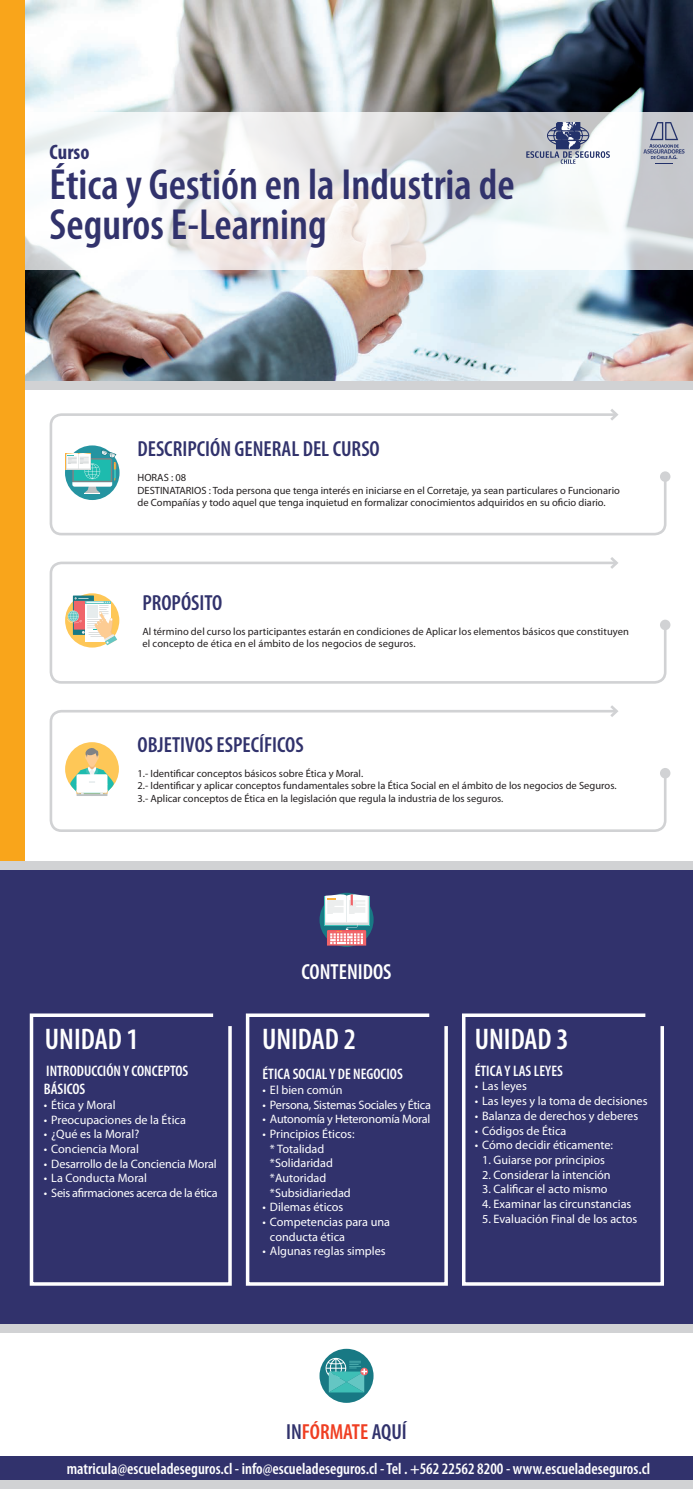
<style>
.page{position:relative;width:693px;height:1489px;background:#fff}
.page>*{position:absolute;margin:0;border:0;box-sizing:border-box;transform-origin:0 0}
.t1{font:600 condensed 43.75px/40.2px "Myriad Pro";color:#31326c}
.t2{font:600 condensed 29.93px "Myriad Pro";color:#fff}
.t3{font:600 condensed 21.88px "Myriad Pro";color:#31326c}
.t4{font:600 condensed 21.88px "Myriad Pro";color:#ef3e22}
.t5{font:600 condensed 21.88px "Myriad Pro";color:#fff}
.t6{font:700 condensed 21px "Myriad Pro";color:#31326c}
.t7{font:600 condensed 16.1px "Myriad Pro";color:#fff}
.t8{font:600 condensed 15.31px/18.3px "Myriad Pro";color:#fff}
.t9{font:12.25px/14.7px "Myriad Pro";color:#fff}
.t10{font:12.25px "Myriad Pro";letter-spacing:-.02em;color:#fff}
.t11{font:12.25px "Myriad Pro";letter-spacing:-.025em;color:#fff}
.t12{font:10.5px/12.6px "Myriad Pro";color:#231f20}
.s1{color:#31326c}
</style>
<div class="page">
<div style="left:320px;top:1348px;width:54px;height:54px;background:#187984;border-radius:50%"></div>
<svg style="left:326px;top:1357px;width:41px;height:35px"></svg>
<div style="left:0;top:869px;width:693px;height:454px;background:#31326c"></div>
<svg style="left:320px;top:892px;width:54px;height:54px"></svg>
<svg style="left:324px;top:896px;width:45px;height:29px"></svg>
<svg style="left:325px;top:892px;width:43px;height:53px;background:#d0c3c7"></svg>
<img style="left:25px;top:0;width:668px;height:381px">
<div style="left:25px;top:381px;width:668px;height:8px;background:#d1d2d4"></div>
<div style="left:0;top:1455px;width:693px;height:25px;background:#31326c"></div>
<svg style="left:25px;top:112px;width:668px;height:158px"></svg>
<div style="left:0;top:0;width:25px;height:861px;background:#f9a51b"></div>
<svg style="left:643px;top:122px;width:42px;height:42px;background:#a7abb9"></svg>
<svg style="left:526px;top:122px;width:84px;height:42px"></svg>
<svg style="left:49px;top:413px;width:619px;height:123px"></svg>
<svg style="left:607px;top:409px;width:13px;height:14px"></svg>
<div style="left:660px;top:471px;width:10px;height:11px;background:#d1d2d4;border-radius:50%"></div>
<svg style="left:49px;top:561px;width:619px;height:123px"></svg>
<svg style="left:607px;top:557px;width:13px;height:14px"></svg>
<div style="left:660px;top:619px;width:10px;height:11px;background:#d1d2d4;border-radius:50%"></div>
<svg style="left:49px;top:710px;width:619px;height:122px"></svg>
<svg style="left:607px;top:705px;width:13px;height:15px"></svg>
<div style="left:660px;top:768px;width:10px;height:10px;background:#d1d2d4;border-radius:50%"></div>
<svg style="left:245px;top:1013px;width:203px;height:273px"></svg>
<svg style="left:462px;top:1013px;width:202px;height:273px"></svg>
<svg style="left:29px;top:1013px;width:203px;height:273px"></svg>
<div style="left:0;top:861px;width:693px;height:8px;background:#d1d2d4"></div>
<div style="left:0;top:1323px;width:693px;height:9px;background:#d1d2d4"></div>
<div style="left:0;top:1480px;width:693px;height:8px;background:#d1d2d4"></div>
<h3 class="t6" style="left:50px;top:138px;width:41px">Curso</h3>
<h1 class="t1" style="left:50px;top:165px;width:467px">Ética y Gestión en la Industria de<br>Seguros E-Learning</h1>
<h3 class="t3" style="left:138px;top:436px;width:244px">DESCRIPCIÓN GENERAL DEL CURSO</h3>
<p class="t12" style="left:138px;top:471px;width:484px">HORAS : 08<br>DESTINATARIOS : Toda persona que tenga interés en iniciarse en el Corretaje, ya sean particulares o Funcionario de Compañías y todo aquel que tenga inquietud en formalizar conocimientos adquiridos en su oficio diario.</p>
<h3 class="t3" style="left:142px;top:590px;width:82px">PROPÓSITO</h3>
<p class="t12" style="left:142px;top:625px;width:488px">Al término del curso los participantes estarán en condiciones de Aplicar los elementos básicos que constituyen el concepto de ética en el ámbito de los negocios de seguros.</p>
<h3 class="t3" style="left:138px;top:732px;width:168px">OBJETIVOS ESPECÍFICOS</h3>
<p class="t12" style="left:138px;top:766px;width:481px">1.- Identificar conceptos básicos sobre Ética y Moral.<br>2.- Identificar y aplicar conceptos fundamentales sobre la Ética Social en el ámbito de los negocios de Seguros.<br>3.- Aplicar conceptos de Ética en la legislación que regula la industria de los seguros.</p>
<h3 class="t5" style="left:302px;top:959px;width:91px">CONTENIDOS</h3>
<h2 class="t2" style="left:45px;top:1022px;width:95px">UNIDAD 1</h2>
<h2 class="t2" style="left:262px;top:1022px;width:95px">UNIDAD 2</h2>
<h2 class="t2" style="left:475px;top:1022px;width:95px">UNIDAD 3</h2>
<h3 class="t8" style="left:44px;top:1061px;width:146px">INTRODUCCIÓN Y CONCEPTOS<br>BÁSICOS</h3>
<p class="t9" style="left:44px;top:1097px;width:73px">• Ética y Moral</p>
<p class="t9" style="left:44px;top:1111px;width:144px">• Preocupaciones de la Ética</p>
<p class="t9" style="left:44px;top:1126px;width:97px">• ¿Qué es la Moral?</p>
<p class="t9" style="left:44px;top:1141px;width:97px">• Conciencia Moral</p>
<p class="t9" style="left:44px;top:1155px;width:175px">• Desarrollo de la Conciencia Moral</p>
<p class="t9" style="left:44px;top:1170px;width:105px">• La Conducta Moral</p>
<p class="t11" style="left:44px;top:1185px;width:175px">• Seis afirmaciones acerca de la ética</p>
<h3 class="t8" style="left:263px;top:1065px;width:142px">ÉTICA SOCIAL Y DE NEGOCIOS</h3>
<p class="t9" style="left:263px;top:1082px;width:82px">• El bien común</p>
<p class="t10" style="left:263px;top:1096px;width:170px">• Persona, Sistemas Sociales y Ética</p>
<p class="t10" style="left:263px;top:1111px;width:169px">• Autonomía y Heteronomía Moral</p>
<p class="t9" style="left:270px;top:1126px;width:86px;text-indent:-7px">• Principios Éticos: * Totalidad *Solidaridad *Autoridad *Subsidiariedad</p>
<p class="t9" style="left:263px;top:1199px;width:82px">• Dilemas éticos</p>
<p class="t9" style="left:270px;top:1214px;width:122px;text-indent:-7px">• Competencias para una conducta ética</p>
<p class="t9" style="left:263px;top:1243px;width:125px">• Algunas reglas simples</p>
<h3 class="t8" style="left:475px;top:1061px;width:90px">ÉTICA Y LAS LEYES</h3>
<p class="t9" style="left:475px;top:1078px;width:54px">• Las leyes</p>
<p class="t9" style="left:475px;top:1093px;width:174px">• Las leyes y la toma de decisiones</p>
<p class="t9" style="left:475px;top:1108px;width:165px">• Balanza de derechos y deberes</p>
<p class="t9" style="left:475px;top:1122px;width:93px">• Códigos de Ética</p>
<p class="t9" style="left:475px;top:1137px;width:140px">• Cómo decidir éticamente:</p>
<p class="t9" style="left:482px;top:1152px;width:124px">1. Guiarse por principios</p>
<p class="t9" style="left:482px;top:1166px;width:130px">2. Considerar la intención</p>
<p class="t9" style="left:482px;top:1181px;width:127px">3. Calificar el acto mismo</p>
<p class="t9" style="left:482px;top:1196px;width:151px">4. Examinar las circunstancias</p>
<p class="t9" style="left:482px;top:1210px;width:157px">5. Evaluación Final de los actos</p>
<h3 class="t4" style="left:286px;top:1419px;width:122px"><span class="s1">IN</span>FÓRMATE <span class="s1">AQUÍ</span></h3>
<h3 class="t7" style="left:67px;top:1459px;width:585px">matricula@escueladeseguros.cl - info@escueladeseguros.cl - Tel . +562 22562 8200 - www.escueladeseguros.cl</h3>
</div>
